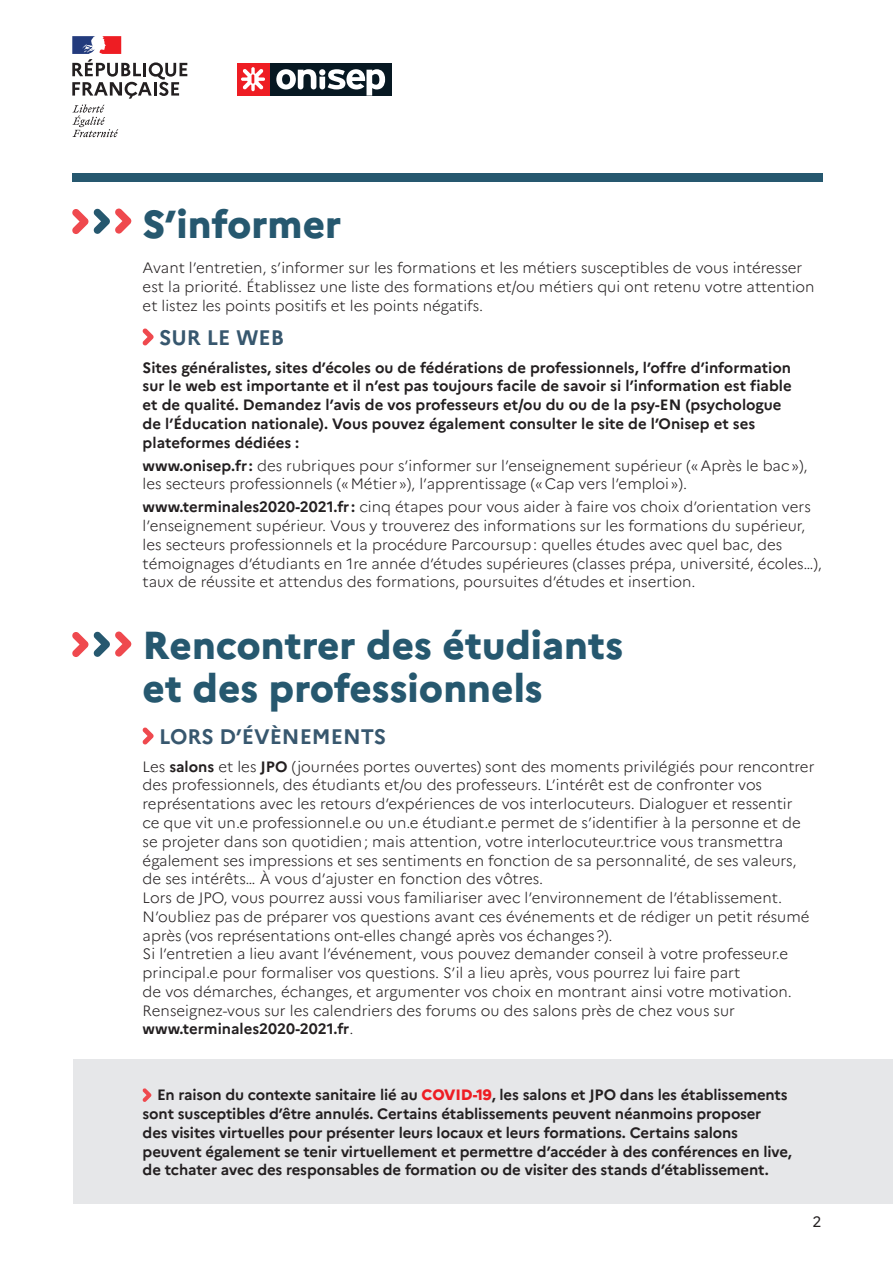
<style>
.page{position:relative;width:893px;height:1263px;background:#fff}
.page>*{position:absolute;margin:0;border:0;box-sizing:border-box;transform-origin:0 0}
.INTER_TITRE{font:800 39px/43.5px "Marianne";color:#26586f}
.INTER_TITRE_2{font:700 21px "Marianne";color:#37576e}
.TEXTE_COURANT{font:300 15px/18.8px "Marianne";color:#231f20}
.TEXTE_COURANT-2{font:700 15px/18.8px "Marianne";letter-spacing:-.01em;color:#231f20}
.t1{font:15px "Marianne";color:#231f20}
.s1{font-weight:700}
.s2{font-weight:800;color:#ee1d23}
</style>
<div class="page">
<div style="left:269px;top:63px;width:123px;height:33px;background:#071822"></div>
<svg style="left:276px;top:69px;width:109px;height:27px"></svg>
<div style="left:237px;top:63px;width:32px;height:33px;background:#ee1d23"></div>
<svg style="left:241px;top:67px;width:24px;height:24px"></svg>
<div style="left:73px;top:1059px;width:820px;height:145px;background:#e6e7e9"></div>
<svg style="left:72px;top:36px;width:115px;height:101px"></svg>
<svg style="left:142px;top:727px;width:12px;height:17px"></svg>
<svg style="left:142px;top:328px;width:12px;height:17px"></svg>
<svg style="left:72px;top:631px;width:59px;height:26px"></svg>
<svg style="left:142px;top:1088px;width:9px;height:14px"></svg>
<svg style="left:72px;top:208px;width:59px;height:26px"></svg>
<div style="left:72px;top:173px;width:750px;height:9px;background:#26586f"></div>
<p class="INTER_TITRE" style="left:143px;top:202px;width:200px">S’informer</p>
<p class="TEXTE_COURANT" style="left:143px;top:259px;width:673px">Avant l’entretien, s’informer sur les formations et les métiers susceptibles de vous intéresser est la priorité. Établissez une liste des formations et/ou métiers qui ont retenu votre attention et listez les points positifs et les points négatifs.</p>
<p class="INTER_TITRE_2" style="left:159px;top:325px;width:126px">SUR LE WEB</p>
<p class="TEXTE_COURANT-2" style="left:143px;top:358px;width:651px">Sites généralistes, sites d’écoles ou de fédérations de professionnels, l’offre d’information sur le web est importante et il n’est pas toujours facile de savoir si l’information est fiable et de qualité. Demandez l’avis de vos professeurs et/ou du ou de la psy-EN (psychologue de l’Éducation nationale). Vous pouvez également consulter le site de l’Onisep et ses plateformes dédiées :</p>
<p class="TEXTE_COURANT" style="left:143px;top:456px;width:666px"><span class="s1">www.onisep.fr :</span> des rubriques pour s’informer sur l’enseignement supérieur («Après le bac»), les secteurs professionnels («Métier»), l’apprentissage («Cap vers l’emploi»).</p>
<p class="TEXTE_COURANT" style="left:143px;top:498px;width:681px"><span class="s1">www.terminales2020-2021.fr :</span> cinq étapes pour vous aider à faire vos choix d’orientation vers l’enseignement supérieur. Vous y trouverez des informations sur les formations du supérieur, les secteurs professionnels et la procédure Parcoursup: quelles études avec quel bac, des témoignages d’étudiants en 1re année d’études supérieures (classes prépa, université, écoles…), taux de réussite et attendus des formations, poursuites d’études et insertion.</p>
<p class="INTER_TITRE" style="left:143px;top:623px;width:482px">Rencontrer des étudiants et des professionnels</p>
<p class="INTER_TITRE_2" style="left:159px;top:724px;width:228px">LORS D’ÉVÈNEMENTS</p>
<p class="TEXTE_COURANT" style="left:143px;top:757px;width:673px">Les <span class="s1">salons</span> et les <span class="s1">JPO</span> (journées portes ouvertes) sont des moments privilégiés pour rencontrer des professionnels, des étudiants et/ou des professeurs. L’intérêt est de confronter vos représentations avec les retours d’expériences de vos interlocuteurs. Dialoguer et ressentir<br>ce que vit un.e professionnel.e ou un.e étudiant.e permet de s’identifier à la personne et de se projeter dans son quotidien; mais attention, votre interlocuteur.trice vous transmettra également ses impressions et ses sentiments en fonction de sa personnalité, de ses valeurs, de ses intérêts… À vous d’ajuster en fonction des vôtres.</p>
<p class="TEXTE_COURANT" style="left:143px;top:888px;width:641px">Lors de JPO, vous pourrez aussi vous familiariser avec l’environnement de l’établissement.</p>
<p class="TEXTE_COURANT" style="left:143px;top:907px;width:668px">N’oubliez pas de préparer vos questions avant ces événements et de rédiger un petit résumé après (vos représentations ont-elles changé après vos échanges?).</p>
<p class="TEXTE_COURANT" style="left:143px;top:944px;width:651px">Si l’entretien a lieu avant l’événement, vous pouvez demander conseil à votre professeur.e principal.e pour formaliser vos questions. S’il a lieu après, vous pourrez lui faire part<br>de vos démarches, échanges, et argumenter vos choix en montrant ainsi votre motivation.</p>
<p class="TEXTE_COURANT" style="left:143px;top:1001px;width:594px">Renseignez-vous sur les calendriers des forums ou des salons près de chez vous sur <span class="s1">www.terminales2020-2021.fr</span>.</p>
<p class="TEXTE_COURANT-2" style="left:143px;top:1086px;width:651px;text-indent:14px">En raison du contexte sanitaire lié au <span class="s2">COVID-19</span>, les salons et JPO dans les établissements sont susceptibles d’être annulés. Certains établissements peuvent néanmoins proposer<br>des visites virtuelles pour présenter leurs locaux et leurs formations. Certains salons peuvent également se tenir virtuellement et permettre d’accéder à des conférences en live, de tchater avec des responsables de formation ou de visiter des stands d’établissement.</p>
<p class="t1" style="left:812px;top:1213px;width:10px">2</p>
</div>
